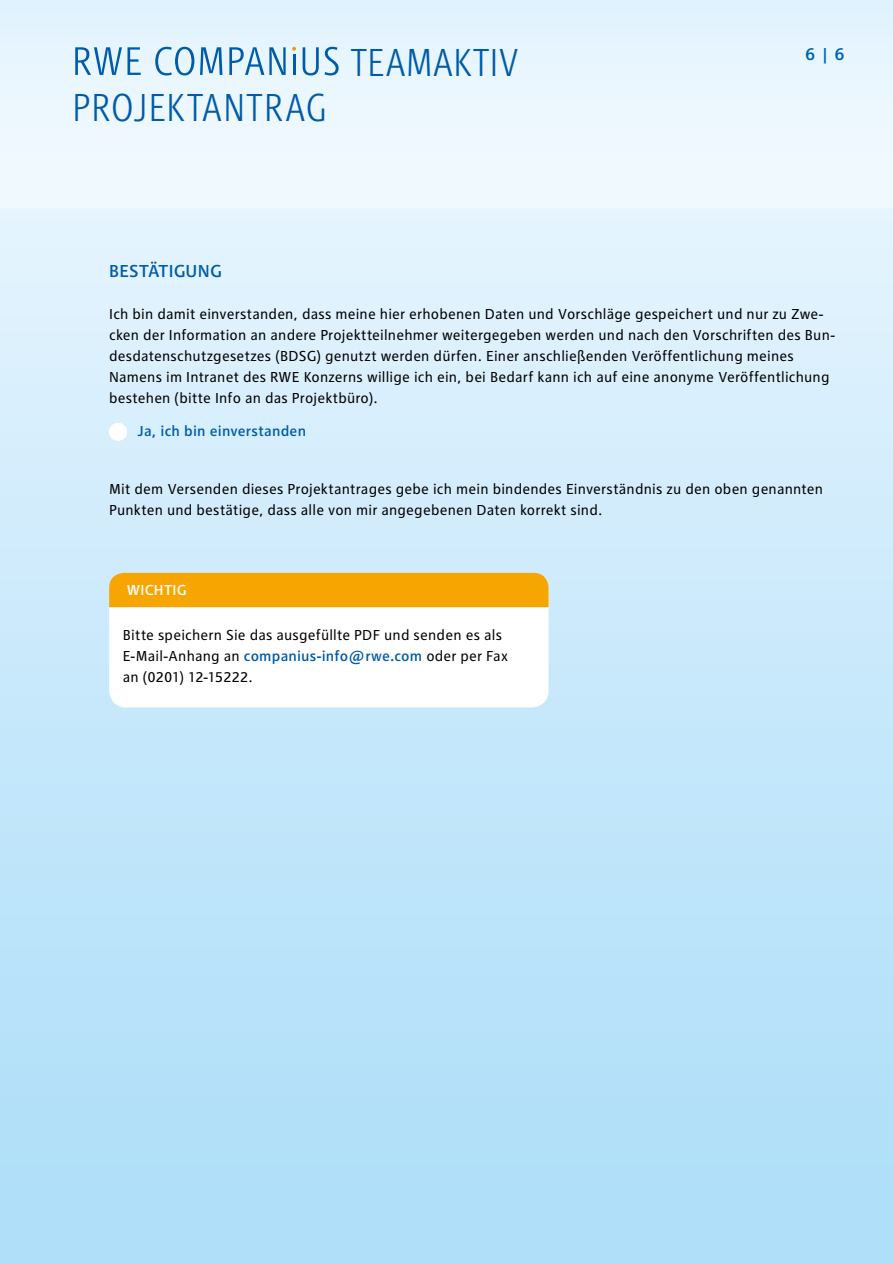
<style>
.page{position:relative;width:893px;height:1263px;background:#fff}
.page>*{position:absolute;margin:0;border:0;box-sizing:border-box;transform-origin:0 0}
.t1{font:300 condensed 40.5px "RWE Headline";letter-spacing:.015em;color:#005ba9}
.t2{font:500 18px "RWE Text";letter-spacing:.015em;color:#005ba9}
.t3{font:500 18px "RWE Text";color:#0063af}
.t4{font:15px/21px "RWE Text";letter-spacing:.015em;color:#000}
.t5{font:500 15px "RWE Text";letter-spacing:.01em;color:#005ba9}
.t6{font:500 15px "RWE Text";letter-spacing:.015em;color:#fff}
.s1{font-weight:500;color:#005ba9}
</style>
<div class="page">
<div style="left:0;top:0;width:893px;height:208px;background:#ecf7fe"></div>
<div style="left:0;top:208px;width:893px;height:1055px;background:linear-gradient(to bottom,#e3f3fd,#aaddf8)"></div>
<svg style="left:75px;top:47px;width:66px;height:28px"></svg>
<svg style="left:155px;top:47px;width:39px;height:28px"></svg>
<svg style="left:200px;top:47px;width:22px;height:28px"></svg>
<svg style="left:229px;top:47px;width:57px;height:28px"></svg>
<hr style="left:293px;top:55px;width:2px;height:20px;background:#005ca9">
<svg style="left:292px;top:47px;width:4px;height:4px"></svg>
<svg style="left:303px;top:47px;width:36px;height:28px"></svg>
<div style="left:109px;top:423px;width:18px;height:18px;background:#fff;border-radius:50%"></div>
<div style="left:109px;top:573px;width:440px;height:134px;background:#fff;border-radius:17px"></div>
<div style="left:109px;top:573px;width:440px;height:34px;background:#f7a500"></div>
<h1 class="t1" style="left:72px;top:85px;width:256px">PROJEKTANTRAG</h1>
<h1 class="t1" style="left:351px;top:40px;width:170px">TEAMAKTIV</h1>
<p class="t3" style="left:805px;top:43px;width:41px">6 | 6</p>
<p class="t2" style="left:109px;top:261px;width:114px">BESTÄTIGUNG</p>
<p class="t4" style="left:109px;top:304px;width:727px">Ich bin damit einverstanden, dass meine hier erhobenen Daten und Vorschläge gespeichert und nur zu Zwe&shy;cken der Information an andere Projektteilnehmer weitergegeben werden und nach den Vorschriften des Bun&shy;desdatenschutzgesetzes (BDSG) genutzt werden dürfen. Einer anschließenden Veröffentlichung meines Namens im Intranet des RWE Konzerns willige ich ein, bei Bedarf kann ich auf eine anonyme Veröffentlichung bestehen (bitte Info an das Projektbüro).</p>
<p class="t5" style="left:138px;top:423px;width:170px">Ja, ich bin einverstanden</p>
<p class="t4" style="left:109px;top:478px;width:715px">Mit dem Versenden dieses Projektantrages gebe ich mein bindendes Einverständnis zu den oben genannten<br>Punkten und bestätige, dass alle von mir angegebenen Daten korrekt sind.</p>
<p class="t6" style="left:127px;top:581px;width:61px">WICHTIG</p>
<p class="t4" style="left:123px;top:624px;width:387px">Bitte speichern Sie das ausgefüllte PDF und senden es als<br>E-Mail-Anhang an <span class="s1">companius-info@rwe.com</span> oder per Fax an (0201) 12-15222.</p>
</div>
